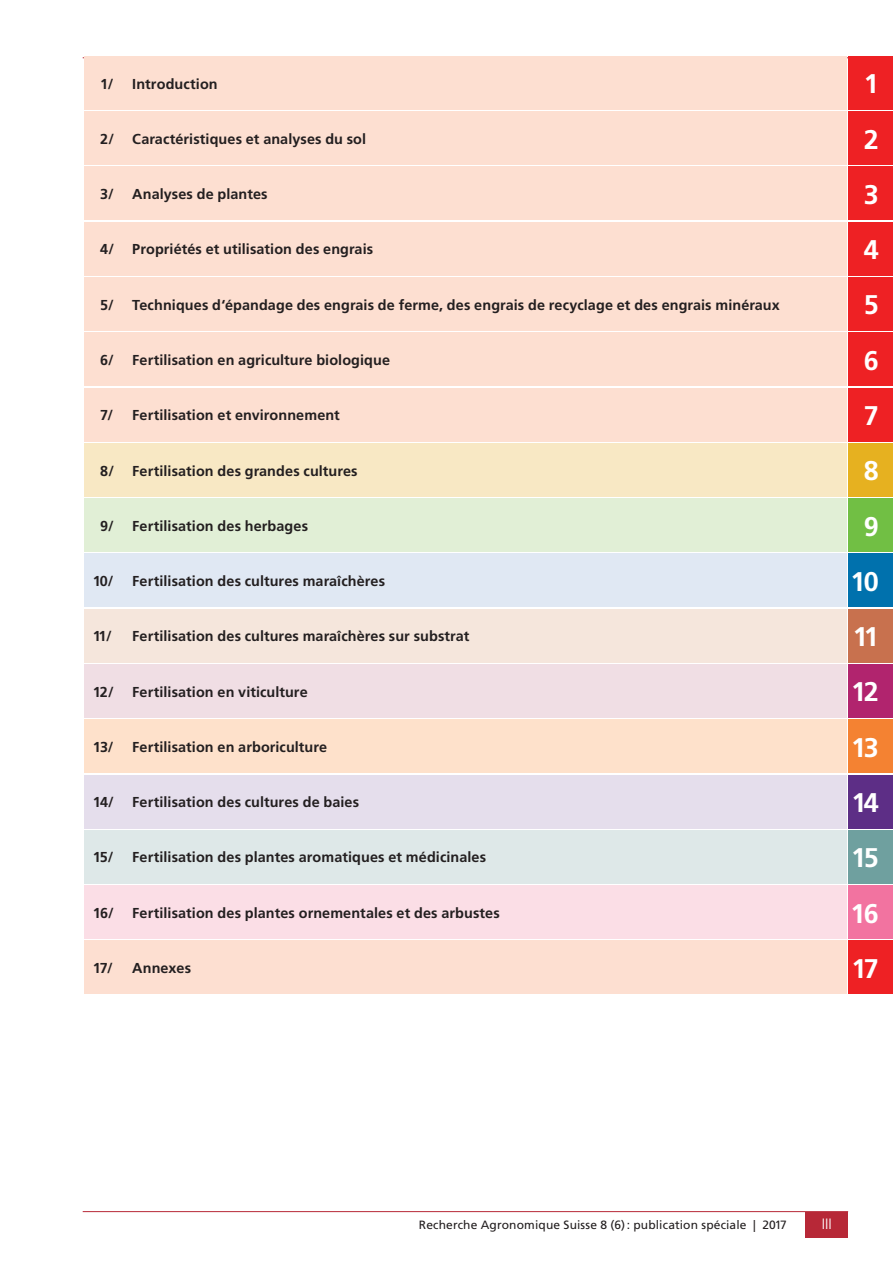
<style>
.page{position:relative;width:893px;height:1263px;background:#fff}
.page>*{position:absolute;margin:0;border:0;box-sizing:border-box;transform-origin:0 0}
.untertitel_2__klasse{font:700 27px "Frutiger LT Std";letter-spacing:-.09em;color:#fff}
.t1{font:300 15px "Frutiger LT Std";color:#fff}
.untertitel_2__klasse-2{font:700 14.4px "Frutiger LT Std";letter-spacing:.005em;color:#231f20}
.t2{font:12px "Frutiger LT Std";letter-spacing:.01em;color:#231f20}
</style>
<div class="page">
<hr style="left:83px;top:1211px;width:765px;height:1px;background:#b72837">
<div style="left:806px;top:1212px;width:42px;height:25px;background:#b72837"></div>
<hr style="left:83px;top:57px;width:765px;height:1px;background:#b72837">
<div style="left:848px;top:56px;width:45px;height:53px;background:#ee2124"></div>
<div style="left:84px;top:56px;width:762px;height:53px;background:#fddfd1"></div>
<div style="left:848px;top:167px;width:45px;height:53px;background:#ee2124"></div>
<div style="left:84px;top:167px;width:762px;height:53px;background:#fddfd1"></div>
<div style="left:848px;top:277px;width:45px;height:54px;background:#ee2124"></div>
<div style="left:84px;top:277px;width:762px;height:54px;background:#fddfd1"></div>
<div style="left:848px;top:388px;width:45px;height:53px;background:#ee2124"></div>
<div style="left:84px;top:388px;width:762px;height:53px;background:#fddfd1"></div>
<div style="left:848px;top:499px;width:45px;height:53px;background:#71bf44"></div>
<div style="left:84px;top:499px;width:762px;height:53px;background:#e1efd6"></div>
<div style="left:848px;top:609px;width:45px;height:53px;background:#c8714e"></div>
<div style="left:84px;top:609px;width:762px;height:53px;background:#f5e6dc"></div>
<div style="left:848px;top:720px;width:45px;height:53px;background:#f48232"></div>
<div style="left:84px;top:720px;width:762px;height:53px;background:#fee1cb"></div>
<div style="left:848px;top:830px;width:45px;height:53px;background:#6fa09f"></div>
<div style="left:84px;top:830px;width:762px;height:53px;background:#dee8e8"></div>
<div style="left:848px;top:941px;width:45px;height:53px;background:#ee2124"></div>
<div style="left:84px;top:941px;width:762px;height:53px;background:#fddfd1"></div>
<div style="left:848px;top:112px;width:45px;height:53px;background:#ee2124"></div>
<div style="left:84px;top:112px;width:762px;height:53px;background:#fddfd1"></div>
<div style="left:848px;top:222px;width:45px;height:53px;background:#ee2124"></div>
<div style="left:84px;top:222px;width:762px;height:53px;background:#fddfd1"></div>
<div style="left:848px;top:333px;width:45px;height:53px;background:#ee2124"></div>
<div style="left:84px;top:333px;width:762px;height:53px;background:#fddfd1"></div>
<div style="left:848px;top:443px;width:45px;height:53px;background:#e6b120"></div>
<div style="left:84px;top:443px;width:762px;height:53px;background:#f8e8c4"></div>
<div style="left:848px;top:554px;width:45px;height:53px;background:#0071ad"></div>
<div style="left:84px;top:554px;width:762px;height:53px;background:#e0e8f3"></div>
<div style="left:848px;top:664px;width:45px;height:54px;background:#b1246e"></div>
<div style="left:84px;top:664px;width:762px;height:54px;background:#f0dee4"></div>
<div style="left:848px;top:775px;width:45px;height:53px;background:#5d2e86"></div>
<div style="left:84px;top:775px;width:762px;height:53px;background:#e5deec"></div>
<div style="left:848px;top:885px;width:45px;height:54px;background:#f273a0"></div>
<div style="left:84px;top:885px;width:762px;height:54px;background:#fbdee6"></div>
<p class="untertitel_2__klasse-2" style="left:100px;top:75px;width:15px">1/</p>
<p class="untertitel_2__klasse-2" style="left:132px;top:75px;width:87px">Introduction</p>
<p class="untertitel_2__klasse" style="left:864px;top:68px;width:17px">1</p>
<p class="untertitel_2__klasse-2" style="left:100px;top:130px;width:15px">2/</p>
<p class="untertitel_2__klasse-2" style="left:132px;top:130px;width:235px">Caractéristiques et analyses du sol</p>
<p class="untertitel_2__klasse" style="left:864px;top:123px;width:17px">2</p>
<p class="untertitel_2__klasse-2" style="left:100px;top:185px;width:15px">3/</p>
<p class="untertitel_2__klasse-2" style="left:132px;top:185px;width:137px">Analyses de plantes</p>
<p class="untertitel_2__klasse" style="left:864px;top:178px;width:17px">3</p>
<p class="untertitel_2__klasse-2" style="left:100px;top:241px;width:15px">4/</p>
<p class="untertitel_2__klasse-2" style="left:132px;top:241px;width:242px">Propriétés et utilisation des engrais</p>
<p class="untertitel_2__klasse" style="left:864px;top:234px;width:17px">4</p>
<p class="untertitel_2__klasse-2" style="left:100px;top:296px;width:15px">5/</p>
<p class="untertitel_2__klasse-2" style="left:132px;top:296px;width:649px">Techniques d‘épandage des engrais de ferme, des engrais de recyclage et des engrais minéraux</p>
<p class="untertitel_2__klasse" style="left:864px;top:289px;width:17px">5</p>
<p class="untertitel_2__klasse-2" style="left:100px;top:351px;width:15px">6/</p>
<p class="untertitel_2__klasse-2" style="left:132px;top:351px;width:259px">Fertilisation en agriculture biologique</p>
<p class="untertitel_2__klasse" style="left:864px;top:344px;width:17px">6</p>
<p class="untertitel_2__klasse-2" style="left:100px;top:407px;width:14px">7/</p>
<p class="untertitel_2__klasse-2" style="left:132px;top:407px;width:209px">Fertilisation et environnement</p>
<p class="untertitel_2__klasse" style="left:864px;top:399px;width:17px">7</p>
<p class="untertitel_2__klasse-2" style="left:100px;top:462px;width:15px">8/</p>
<p class="untertitel_2__klasse-2" style="left:132px;top:462px;width:227px">Fertilisation des grandes cultures</p>
<p class="untertitel_2__klasse" style="left:864px;top:455px;width:17px">8</p>
<p class="untertitel_2__klasse-2" style="left:100px;top:517px;width:15px">9/</p>
<p class="untertitel_2__klasse-2" style="left:132px;top:517px;width:177px">Fertilisation des herbages</p>
<p class="untertitel_2__klasse" style="left:864px;top:510px;width:17px">9</p>
<p class="untertitel_2__klasse-2" style="left:93px;top:572px;width:22px">10/</p>
<p class="untertitel_2__klasse-2" style="left:132px;top:572px;width:254px">Fertilisation des cultures maraîchères</p>
<p class="untertitel_2__klasse" style="left:850px;top:565px;width:30px">10</p>
<p class="untertitel_2__klasse-2" style="left:93px;top:628px;width:21px">11/</p>
<p class="untertitel_2__klasse-2" style="left:132px;top:628px;width:339px">Fertilisation des cultures maraîchères sur substrat</p>
<p class="untertitel_2__klasse" style="left:853px;top:621px;width:28px">11</p>
<p class="untertitel_2__klasse-2" style="left:93px;top:683px;width:23px">12/</p>
<p class="untertitel_2__klasse-2" style="left:132px;top:683px;width:177px">Fertilisation en viticulture</p>
<p class="untertitel_2__klasse" style="left:851px;top:676px;width:29px">12</p>
<p class="untertitel_2__klasse-2" style="left:93px;top:738px;width:22px">13/</p>
<p class="untertitel_2__klasse-2" style="left:132px;top:738px;width:196px">Fertilisation en arboriculture</p>
<p class="untertitel_2__klasse" style="left:851px;top:731px;width:29px">13</p>
<p class="untertitel_2__klasse-2" style="left:93px;top:794px;width:23px">14/</p>
<p class="untertitel_2__klasse-2" style="left:132px;top:794px;width:228px">Fertilisation des cultures de baies</p>
<p class="untertitel_2__klasse" style="left:852px;top:786px;width:29px">14</p>
<p class="untertitel_2__klasse-2" style="left:93px;top:849px;width:22px">15/</p>
<p class="untertitel_2__klasse-2" style="left:132px;top:849px;width:355px">Fertilisation des plantes aromatiques et médicinales</p>
<p class="untertitel_2__klasse" style="left:851px;top:842px;width:29px">15</p>
<p class="untertitel_2__klasse-2" style="left:93px;top:904px;width:22px">16/</p>
<p class="untertitel_2__klasse-2" style="left:132px;top:904px;width:369px">Fertilisation des plantes ornementales et des arbustes</p>
<p class="untertitel_2__klasse" style="left:850px;top:897px;width:30px">16</p>
<p class="untertitel_2__klasse-2" style="left:93px;top:959px;width:22px">17/</p>
<p class="untertitel_2__klasse-2" style="left:132px;top:959px;width:60px">Annexes</p>
<p class="untertitel_2__klasse" style="left:852px;top:952px;width:29px">17</p>
<p class="t2" style="left:419px;top:1218px;width:369px">Recherche Agronomique Suisse 8 (6): publication spéciale | 2017</p>
<p class="t1" style="left:822px;top:1215px;width:11px">III</p>
</div>
